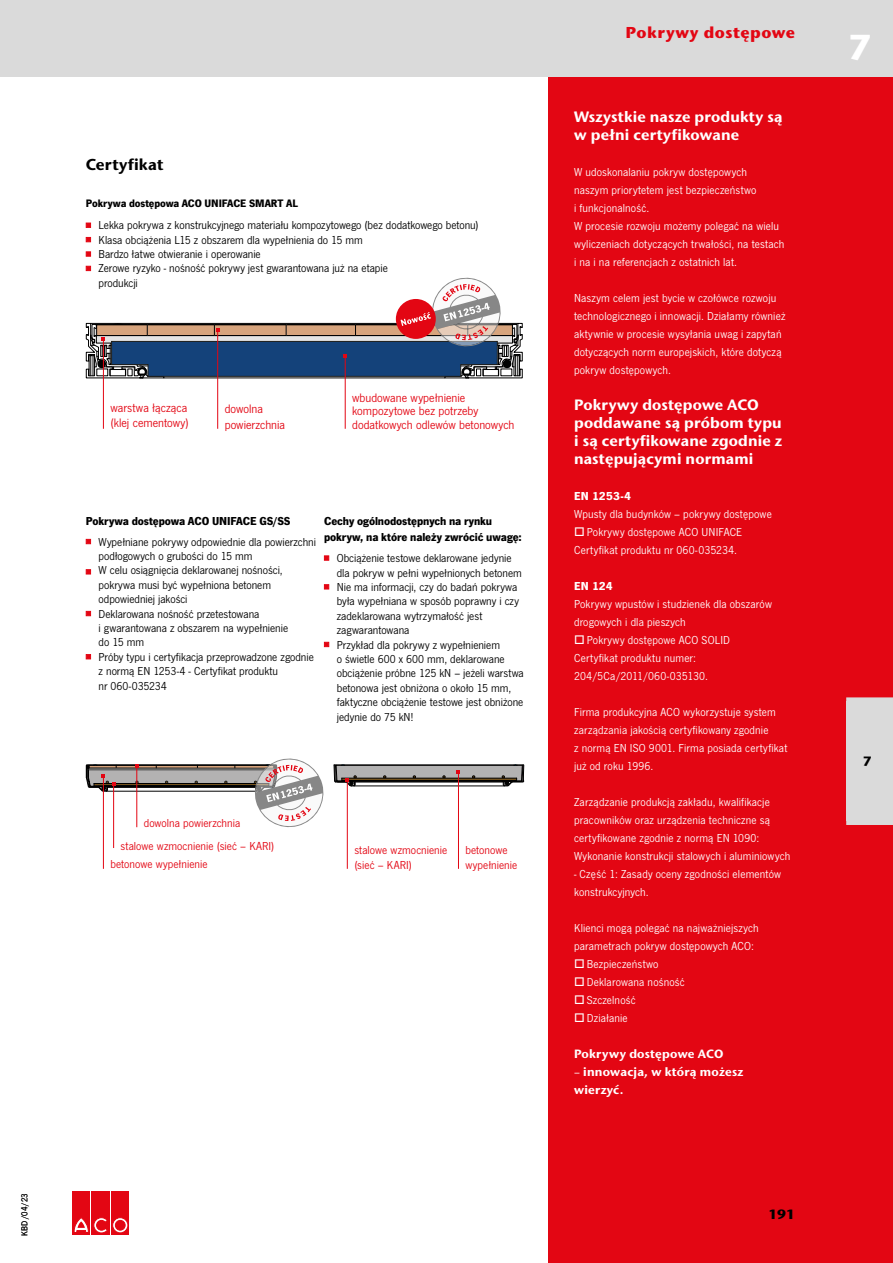
<style>
.page{position:relative;width:893px;height:1263px;background:#fff}
.page>*{position:absolute;margin:0;border:0;box-sizing:border-box;transform-origin:0 0}
.t1{font:700 36px "Stone Sans ITC Pro";color:#fff}
.t2{font:700 15.75px "Stone Sans ITC Pro";letter-spacing:.03em;color:#e30613}
.t3{font:700 15.75px "Stone Sans IIITC Pro";letter-spacing:.015em;color:#000}
.t4{font:700 15px/18px "Stone Sans IIITC Pro";letter-spacing:.01em;color:#fff}
.t5{font:700 13.5px "Stone Sans ITC Pro";color:#000}
.t6{font:12.75px/15.3px "News Gothic TOT";color:#e30613}
.t7{font:12px/18px "News Gothic TOT";letter-spacing:.015em;color:#fff}
.t8{font:12px/14.4px "News Gothic TOT";color:#000}
.t9{font:12px/14.4px "News Gothic TOT";color:#e30613}
.t10{font:700 12px/16.5px "News Gothic TOT";letter-spacing:-.01em;color:#000}
.t11{font:700 12px/18px "Stone Sans IIITC Pro";letter-spacing:.015em;color:#fff}
.t12{font:700 12px "News Gothic TOT";letter-spacing:.01em;color:#fff}
.t13{font:700 11.25px "News Gothic TOT";letter-spacing:-.01em;color:#000}
.t14{font:9px "News Gothic TOT";letter-spacing:.025em;color:#000}
.s1{font-family:"News Gothic TOT";font-weight:400}
</style>
<div class="page">
<div style="left:549px;top:77px;width:344px;height:1186px;background:#e30613"></div>
<svg style="left:86px;top:539px;width:5px;height:5px"></svg>
<svg style="left:86px;top:569px;width:5px;height:5px"></svg>
<svg style="left:86px;top:611px;width:5px;height:5px"></svg>
<svg style="left:86px;top:654px;width:5px;height:5px"></svg>
<svg style="left:324px;top:555px;width:5px;height:6px"></svg>
<svg style="left:324px;top:584px;width:5px;height:5px"></svg>
<svg style="left:324px;top:642px;width:5px;height:5px"></svg>
<hr style="left:103px;top:776px;width:1px;height:93px;background:#e30613">
<hr style="left:458px;top:772px;width:1px;height:97px;background:#e30613">
<hr style="left:113px;top:784px;width:1px;height:64px;background:#e30613">
<hr style="left:347px;top:780px;width:1px;height:89px;background:#e30613">
<svg style="left:333px;top:764px;width:191px;height:23px;background:#8a8583"></svg>
<svg style="left:86px;top:758px;width:238px;height:73px"></svg>
<svg style="left:86px;top:223px;width:5px;height:5px"></svg>
<svg style="left:86px;top:237px;width:5px;height:5px"></svg>
<svg style="left:86px;top:251px;width:5px;height:6px"></svg>
<hr style="left:103px;top:339px;width:1px;height:90px;background:#e30613">
<hr style="left:345px;top:356px;width:1px;height:73px;background:#e30613">
<hr style="left:217px;top:330px;width:1px;height:99px;background:#e30613">
<svg style="left:85px;top:266px;width:438px;height:113px"></svg>
<div style="left:72px;top:1191px;width:18px;height:43px;background:#e30613"></div>
<svg style="left:74px;top:1218px;width:14px;height:14px"></svg>
<div style="left:92px;top:1191px;width:18px;height:43px;background:#e30613"></div>
<svg style="left:94px;top:1217px;width:13px;height:16px"></svg>
<div style="left:111px;top:1191px;width:18px;height:43px;background:#e30613"></div>
<svg style="left:113px;top:1218px;width:15px;height:15px"></svg>
<div style="left:113px;top:1217px;width:15px;height:16px;border:1px solid #e30613;border-radius:50%"></div>
<div style="left:115px;top:1220px;width:10px;height:10px;background:#e30613;border-radius:50%"></div>
<div style="left:115px;top:1220px;width:10px;height:10px;border:1px solid #e30613;border-radius:50%"></div>
<div style="left:0;top:0;width:893px;height:77px;background:#dadada"></div>
<div style="left:846px;top:702px;width:47px;height:119px;background:#dadada"></div>
<div style="left:846px;top:697px;width:47px;height:9px;background:#dadada"></div>
<div style="left:846px;top:816px;width:47px;height:9px;background:#dadada"></div>
<p class="t14" style="left:20px;top:1235px;width:44px;rotate:-90deg">KBD/04/23</p>
<h2 class="t3" style="left:86px;top:154px;width:79px">Certyfikat</h2>
<p class="t13" style="left:86px;top:197px;width:214px">Pokrywa dostępowa ACO UNIFACE SMART AL</p>
<p class="t8" style="left:99px;top:218px;width:381px">Lekka pokrywa z konstrukcyjnego materiału kompozytowego (bez dodatkowego betonu)<br>Klasa obciążenia L15 z obszarem dla wypełnienia do 15 mm<br>Bardzo łatwe otwieranie i operowanie<br>Zerowe ryzyko - nośność pokrywy jest gwarantowana już na etapie<br>produkcji</p>
<p class="t6" style="left:110px;top:400px;width:80px">warstwa łącząca (klej cementowy)</p>
<p class="t6" style="left:352px;top:391px;width:164px;line-height:13.5px">wbudowane wypełnienie kompozytowe bez potrzeby dodatkowych odlewów betonowych</p>
<p class="t6" style="left:225px;top:402px;width:62px">dowolna powierzchnia</p>
<p class="t10" style="left:86px;top:512px;width:206px">Pokrywa dostępowa ACO UNIFACE GS/SS</p>
<p class="t8" style="left:99px;top:535px;width:219px">Wypełniane pokrywy odpowiednie dla powierzchni podłogowych o grubości do 15 mm<br>W celu osiągnięcia deklarowanej nośności, pokrywa musi być wypełniona betonem odpowiedniej jakości<br>Deklarowana nośność przetestowana<br>i gwarantowana z obszarem na wypełnienie<br>do 15 mm<br>Próby typu i certyfikacja przeprowadzone zgodnie z normą EN 1253-4 - Certyfikat produktu<br>nr 060-035234</p>
<p class="t10" style="left:324px;top:512px;width:199px">Cechy ogólnodostępnych na rynku pokryw, na które należy zwrócić uwagę:</p>
<p class="t8" style="left:337px;top:551px;width:189px">Obciążenie testowe deklarowane jedynie dla pokryw w pełni wypełnionych betonem Nie ma informacji, czy do badań pokrywa była wypełniana w sposób poprawny i czy zadeklarowana wytrzymałość jest zagwarantowana<br>Przykład dla pokrywy z wypełnieniem<br>o świetle 600 x 600 mm, deklarowane obciążenie próbne 125 kN – jeżeli warstwa betonowa jest obniżona o około 15 mm, faktyczne obciążenie testowe jest obniżone jedynie do 75 kN!</p>
<p class="t9" style="left:144px;top:816px;width:98px">dowolna powierzchnia</p>
<p class="t9" style="left:121px;top:839px;width:155px">stalowe wzmocnienie (sieć – KARI)</p>
<p class="t9" style="left:354px;top:843px;width:94px">stalowe wzmocnienie (sieć – KARI)</p>
<p class="t9" style="left:110px;top:857px;width:99px">betonowe wypełnienie</p>
<p class="t9" style="left:465px;top:843px;width:53px">betonowe wypełnienie</p>
<h2 class="t2" style="left:625px;top:22px;width:171px">Pokrywy dostępowe</h2>
<p class="t4" style="left:574px;top:107px;width:210px">Wszystkie nasze produkty są w pełni certyfikowane</p>
<p class="t7" style="left:574px;top:163px;width:212px">W udoskonalaniu pokryw dostępowych<br>naszym priorytetem jest bezpieczeństwo<br>i funkcjonalność.<br>W procesie rozwoju możemy polegać na wielu wyliczeniach dotyczących trwałości, na testach i na i na referencjach z ostatnich lat.</p>
<p class="t7" style="left:574px;top:289px;width:213px">Naszym celem jest bycie w czołówce rozwoju technologicznego i innowacji. Działamy również aktywnie w procesie wysyłania uwag i zapytań dotyczących norm europejskich, które dotyczą pokryw dostępowych.</p>
<p class="t4" style="left:574px;top:395px;width:210px">Pokrywy dostępowe ACO poddawane są próbom typu i są certyfikowane zgodnie z następującymi normami</p>
<p class="t12" style="left:574px;top:488px;width:59px">EN 1253-4</p>
<p class="t7" style="left:574px;top:505px;width:199px">Wpusty dla budynków – pokrywy dostępowe</p>
<p class="t7" style="left:587px;top:523px;width:157px">Pokrywy dostępowe ACO UNIFACE</p>
<p class="t7" style="left:574px;top:541px;width:165px">Certyfikat produktu nr 060-035234.</p>
<p class="t12" style="left:574px;top:578px;width:40px">EN 124</p>
<p class="t7" style="left:574px;top:595px;width:199px">Pokrywy wpustów i studzienek dla obszarów</p>
<p class="t7" style="left:574px;top:613px;width:113px">drogowych i dla pieszych</p>
<p class="t7" style="left:587px;top:631px;width:145px">Pokrywy dostępowe ACO SOLID</p>
<p class="t7" style="left:574px;top:649px;width:124px">Certyfikat produktu numer:</p>
<p class="t7" style="left:574px;top:667px;width:135px">204/5Ca/2011/060-035130.</p>
<p class="t7" style="left:574px;top:703px;width:215px">Firma produkcyjna ACO wykorzystuje system zarządzania jakością certyfikowany zgodnie<br>z normą EN ISO 9001. Firma posiada certyfikat już od roku 1996.</p>
<p class="t7" style="left:574px;top:793px;width:218px">Zarządzanie produkcją zakładu, kwalifikacje pracowników oraz urządzenia techniczne są certyfikowane zgodnie z normą EN 1090:<br>Wykonanie konstrukcji stalowych i aluminiowych</p>
<p class="t7" style="left:574px;top:865px;width:208px">- Część 1: Zasady oceny zgodności elementów konstrukcyjnych.</p>
<p class="t7" style="left:574px;top:919px;width:186px">Klienci mogą polegać na najważniejszych</p>
<p class="t7" style="left:574px;top:937px;width:182px">parametrach pokryw dostępowych ACO:</p>
<p class="t7" style="left:587px;top:955px;width:73px">Bezpieczeństwo</p>
<p class="t7" style="left:587px;top:973px;width:100px">Deklarowana nośność</p>
<p class="t7" style="left:587px;top:991px;width:50px">Szczelność</p>
<p class="t7" style="left:587px;top:1009px;width:42px">Działanie</p>
<p class="t11" style="left:574px;top:1044px;width:151px">Pokrywy dostępowe ACO</p>
<p class="t11" style="left:574px;top:1062px;width:171px"><span class="s1">–</span> innowacja, w którą możesz wierzyć.</p>
<p class="t5" style="left:768px;top:1205px;width:28px">191</p>
<h1 class="t1" style="left:848px;top:23px;width:26px">7</h1>
<p class="t5" style="left:863px;top:753px;width:11px">7</p>
</div>
